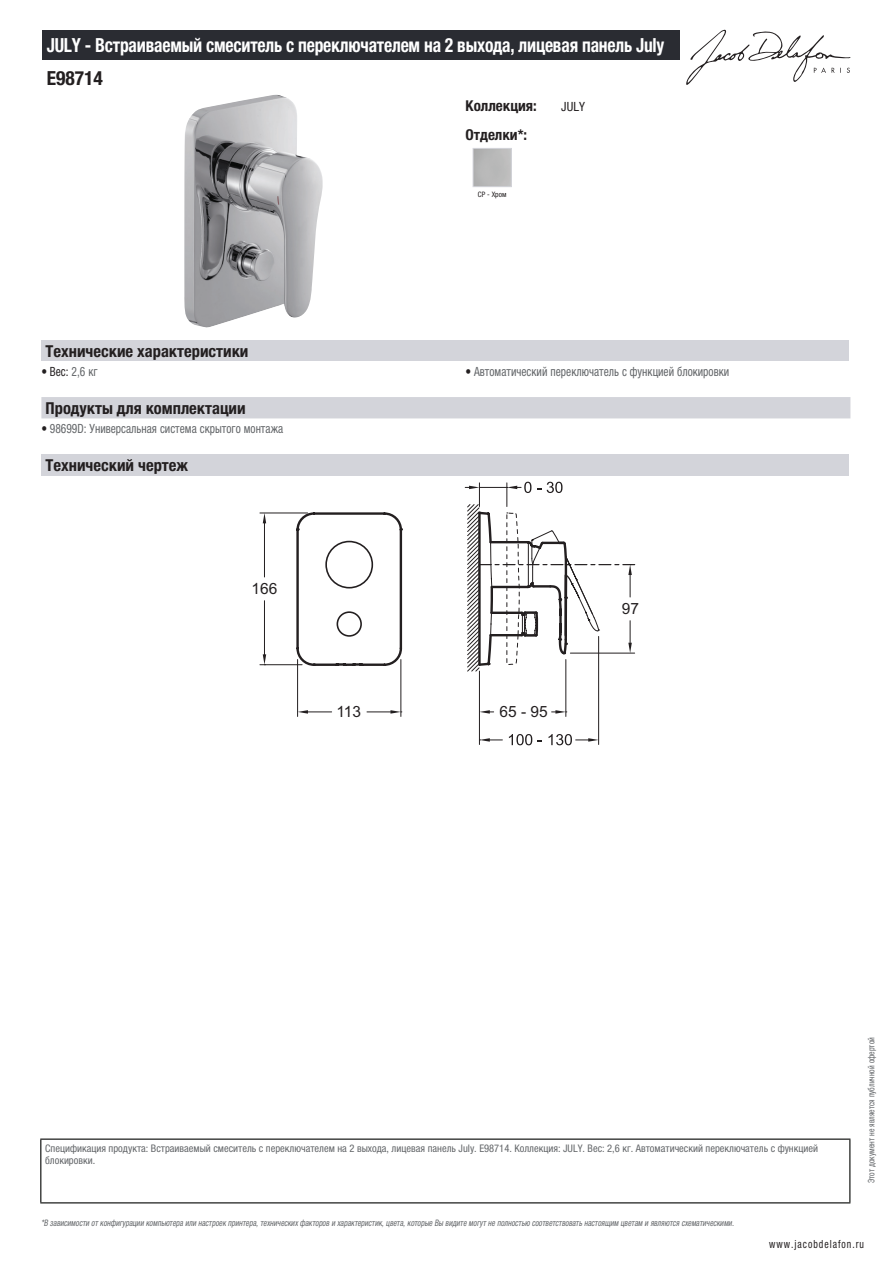
<style>
.page{position:relative;width:893px;height:1263px;background:#fff}
.page>*{position:absolute;margin:0;border:0;box-sizing:border-box;transform-origin:0 0}
.t1{font:700 condensed 19.5px "Helvetica Neue LTCYR";letter-spacing:-.01em;color:#fff;scale:.9 1}
.t2{font:700 condensed 19.5px "Helvetica Neue LTCYR";color:#231f20}
.t3{font:700 condensed 16.5px "Helvetica Neue LTCYR";color:#231f20}
.t4{font:15.45px "Arial";color:#231f20}
.t5{font:700 condensed 15px "Helvetica Neue LTCYR";color:#231f20}
.t6{font:condensed 12.75px "Helvetica Neue LTCYR";color:#626568;scale:.9 1}
.t7{font:condensed 12.75px "Helvetica Neue LTCYR";color:#231f20;scale:.9 1}
.t8{font:condensed 12.75px "Helvetica Neue LTCYR";color:#231f20}
.t9{font:condensed 11.25px "Helvetica Neue LTCYR";letter-spacing:.1em;color:#231f20;scale:.87 1}
.t10{font:condensed 10.5px/12px "Helvetica Neue LTCYR";color:#626568}
.t11{font:italic condensed 9px "Helvetica Neue LTCYR";color:#626568;scale:.87 1}
.t12{font:condensed 9px "Helvetica Neue LTCYR";color:#626568;scale:.87 1}
.t13{font:condensed 7.5px "Helvetica Neue LTCYR";color:#231f20}
.s1{color:#626568}
.s2{color:#231f20}
</style>
<div class="page">
<svg style="left:686px;top:30px;width:164px;height:55px"></svg>
<img style="left:184px;top:95px;width:139px;height:233px">
<div style="left:473px;top:148px;width:39px;height:39px;border:1px solid #d3d4da"></div>
<div style="left:41px;top:340px;width:808px;height:22px;background:#d3d4da"></div>
<div style="left:41px;top:397px;width:809px;height:21px;background:#d3d4da"></div>
<div style="left:41px;top:454px;width:808px;height:21px;background:#d3d4da"></div>
<hr style="left:565px;top:659px;width:1px;height:57px;background:#231f20">
<svg style="left:480px;top:710px;width:14px;height:4px"></svg>
<svg style="left:552px;top:710px;width:15px;height:4px"></svg>
<hr style="left:598px;top:636px;width:1px;height:108px;background:#231f20">
<hr style="left:479px;top:671px;width:1px;height:73px;background:#231f20">
<svg style="left:509px;top:734px;width:23px;height:11px"></svg>
<svg style="left:548px;top:734px;width:51px;height:11px"></svg>
<svg style="left:480px;top:738px;width:22px;height:4px"></svg>
<svg style="left:259px;top:512px;width:36px;height:153px"></svg>
<svg style="left:263px;top:513px;width:3px;height:10px"></svg>
<svg style="left:263px;top:654px;width:3px;height:11px"></svg>
<hr style="left:297px;top:659px;width:1px;height:57px;background:#231f20">
<hr style="left:400px;top:659px;width:1px;height:57px;background:#231f20">
<svg style="left:298px;top:710px;width:34px;height:4px"></svg>
<svg style="left:367px;top:710px;width:35px;height:4px"></svg>
<svg style="left:295px;top:512px;width:108px;height:156px"></svg>
<svg style="left:465px;top:482px;width:170px;height:191px"></svg>
<div style="left:43px;top:30px;width:637px;height:30px;background:#2a2c32"></div>
<hr style="left:40px;top:1138px;width:810px;height:2px;background:#040503">
<hr style="left:40px;top:1140px;width:1px;height:62px;background:#040503">
<hr style="left:849px;top:1140px;width:1px;height:62px;background:#040503">
<hr style="left:40px;top:1202px;width:810px;height:1px;background:#040503">
<h1 class="t1" style="left:47px;top:34px;width:688px">JULY - Встраиваемый смеситель с переключателем на 2 выхода, лицевая панель July</h1>
<h1 class="t2" style="left:47px;top:67px;width:58px">E98714</h1>
<h3 class="t5" style="left:466px;top:97px;width:73px">Коллекция:</h3>
<h3 class="t8" style="left:561px;top:99px;width:25px">JULY</h3>
<h3 class="t5" style="left:466px;top:126px;width:63px">Отделки*:</h3>
<p class="t13" style="left:478px;top:190px;width:30px">CP - Хром</p>
<h2 class="t3" style="left:46px;top:342px;width:204px">Технические характеристики</h2>
<h3 class="t7" style="left:41px;top:364px;width:64px">• Вес: <span class="s1">2,6 кг</span></h3>
<h3 class="t6" style="left:466px;top:364px;width:295px"><span class="s2">•</span> Автоматический переключатель с функцией блокировки</h3>
<h2 class="t3" style="left:46px;top:399px;width:202px">Продукты для комплектации</h2>
<h3 class="t6" style="left:41px;top:421px;width:270px"><span class="s2">•</span> 98699D: Универсальная система скрытого монтажа</h3>
<h2 class="t3" style="left:46px;top:456px;width:144px">Технический чертеж</h2>
<h3 class="t4" style="left:252px;top:578px;width:27px">166</h3>
<h3 class="t4" style="left:336px;top:702px;width:26px">113</h3>
<h3 class="t4" style="left:500px;top:702px;width:50px">65 - 95</h3>
<h3 class="t4" style="left:622px;top:598px;width:19px">97</h3>
<p class="t10" style="left:45px;top:1142px;width:775px">Спецификация продукта: Встраиваемый смеситель с переключателем на 2 выхода, лицевая панель July. E98714. Коллекция: JULY. Вес: 2,6 кг. Автоматический переключатель с функцией блокировки.</p>
<p class="t11" style="left:41px;top:1218px;width:800px">*В зависимости отконфигурации компьютера или настроек принтера,техническихфакторов и характеристик,цвета,которые Вы видите могутне полностью соответствоватьнастоящим цветам и являются схематическими.</p>
<p class="t12" style="left:866px;top:1183px;width:169px;rotate:-90deg">Этот документ не является публичной офертой</p>
<p class="t9" style="left:769px;top:1237px;width:110px">www.jacobdelafon.ru</p>
</div>
